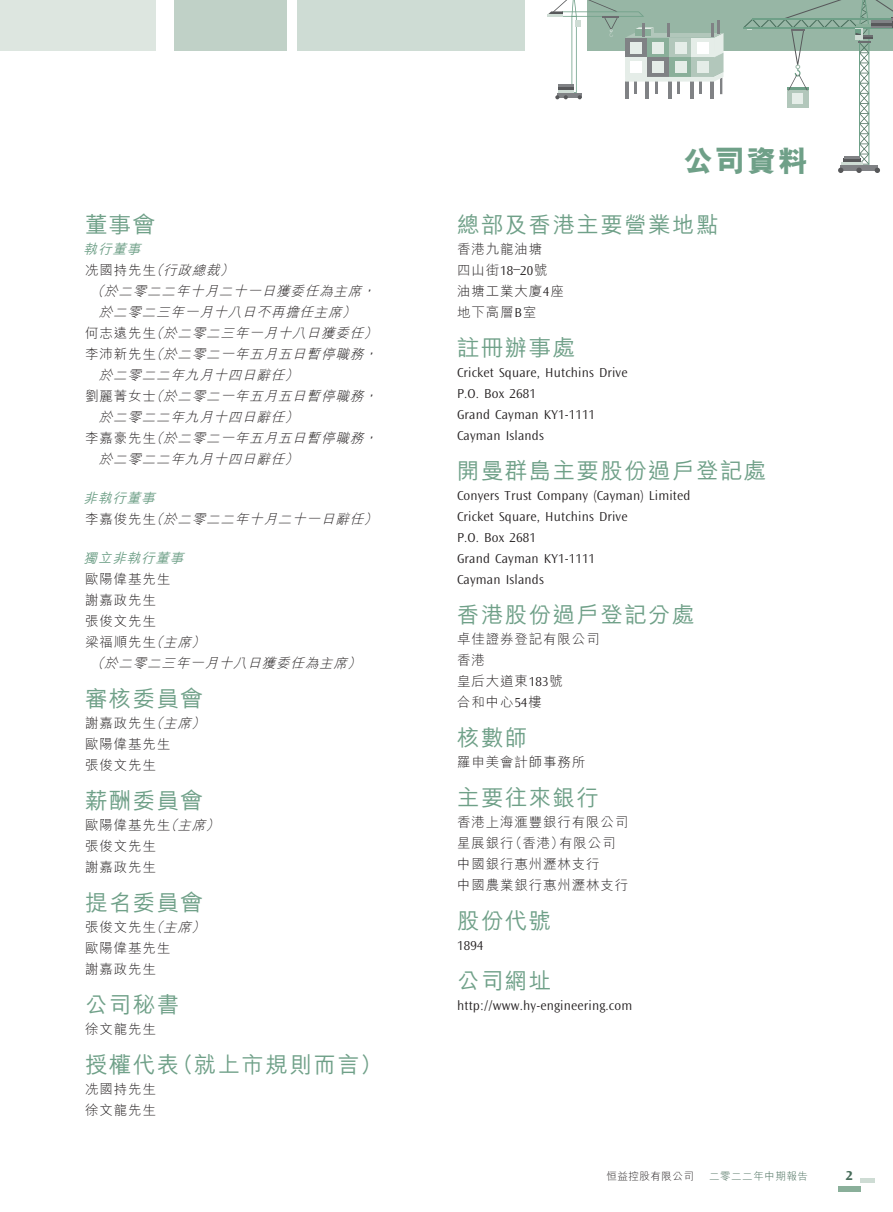
<style>
.page{position:relative;width:893px;height:1212px;background:#fff}
.page>*{position:absolute;margin:0;border:0;box-sizing:border-box;transform-origin:0 0}
.t1{font:800 30px "M Hei HK";color:#6fa088}
._03_H1{font:500 22.5px "M Hei HK";letter-spacing:.06em;color:#6fa088}
._01_Body_Text{font:300 13.5px "M Hei HK";letter-spacing:.06em;color:#231f20}
._01_Body_Text-2{font:italic 300 13.5px "M Hei HK";color:#231f20}
._01_Body_Text-3{font:300 13.5px "Ocean Sans Std";letter-spacing:.01em;color:#231f20}
._11_P0{font:300 13.5px "Ocean Sans Std";letter-spacing:.01em;color:#231f20}
._05_____H3{font:italic 500 13.5px "M Hei HK";color:#6fa088}
.t2{font:700 13.5px "Ocean Sans Std";color:#476c5a}
.t3{font:300 10.5px "M Hei HK";letter-spacing:.05em;color:#476c5a}
.t4{font:300 10.5px "M Hei HK";letter-spacing:.05em;color:#231f20}
.s1{font-family:"M Hei HK"}
.s2{font-family:"Ocean Sans Std"}
</style>
<div class="page">
<div style="left:0;top:0;width:156px;height:51px;background:#dde6e0"></div>
<div style="left:588px;top:0;width:305px;height:51px;background:#97b6a5"></div>
<div style="left:297px;top:0;width:227px;height:51px;background:#cedcd4"></div>
<div style="left:174px;top:0;width:113px;height:51px;background:#c0d1c7"></div>
<svg style="left:743px;top:0;width:150px;height:173px"></svg>
<svg style="left:548px;top:0;width:175px;height:99px"></svg>
<div style="left:838px;top:1186px;width:22px;height:6px;background:#8aaf9a"></div>
<hr style="left:860px;top:1178px;width:15px;height:4px;background:#cedcd4">
<p class="_03_H1" style="left:85px;top:208px;width:72px">董事會</p>
<p class="_05_____H3" style="left:84px;top:239px;width:63px">執行董事</p>
<p class="_01_Body_Text-2" style="left:150px;top:260px;width:20px">（</p>
<p class="_01_Body_Text-2" style="left:220px;top:260px;width:20px">(</p>
<p class="_01_Body_Text-2" style="left:163px;top:260px;width:63px">行政總裁</p>
<p class="_01_Body_Text" style="left:85px;top:260px;width:72px">冼國持先生</p>
<p class="_01_Body_Text-2" style="left:91px;top:281px;width:20px">（</p>
<p class="_01_Body_Text-2" style="left:104px;top:281px;width:264px">於二零二二年十月二十一日獲委任為主席</p>
<p class="_01_Body_Text-2" style="left:362px;top:281px;width:20px">，</p>
<p class="_01_Body_Text-2" style="left:342px;top:302px;width:20px">(</p>
<p class="_01_Body_Text-2" style="left:99px;top:302px;width:249px">於二零二三年一月十八日不再擔任主席</p>
<p class="_01_Body_Text-2" style="left:150px;top:323px;width:20px">（</p>
<p class="_01_Body_Text-2" style="left:363px;top:323px;width:20px">(</p>
<p class="_01_Body_Text-2" style="left:163px;top:323px;width:206px">於二零二三年一月十八日獲委任</p>
<p class="_01_Body_Text" style="left:85px;top:323px;width:72px">何志遠先生</p>
<p class="_01_Body_Text-2" style="left:163px;top:344px;width:206px">於二零二一年五月五日暫停職務</p>
<p class="_01_Body_Text-2" style="left:150px;top:344px;width:20px">（</p>
<p class="_01_Body_Text" style="left:85px;top:344px;width:72px">李沛新先生</p>
<p class="_01_Body_Text-2" style="left:363px;top:344px;width:20px">，</p>
<p class="_01_Body_Text-2" style="left:284px;top:365px;width:20px">(</p>
<p class="_01_Body_Text-2" style="left:99px;top:365px;width:192px">於二零二二年九月十四日辭任</p>
<p class="_01_Body_Text-2" style="left:163px;top:386px;width:206px">於二零二一年五月五日暫停職務</p>
<p class="_01_Body_Text-2" style="left:150px;top:386px;width:20px">（</p>
<p class="_01_Body_Text" style="left:85px;top:386px;width:72px">劉麗菁女士</p>
<p class="_01_Body_Text-2" style="left:363px;top:386px;width:20px">，</p>
<p class="_01_Body_Text-2" style="left:284px;top:407px;width:20px">(</p>
<p class="_01_Body_Text-2" style="left:99px;top:407px;width:192px">於二零二二年九月十四日辭任</p>
<p class="_01_Body_Text-2" style="left:163px;top:428px;width:206px">於二零二一年五月五日暫停職務</p>
<p class="_01_Body_Text-2" style="left:150px;top:428px;width:20px">（</p>
<p class="_01_Body_Text" style="left:85px;top:428px;width:72px">李嘉豪先生</p>
<p class="_01_Body_Text-2" style="left:363px;top:428px;width:20px">，</p>
<p class="_01_Body_Text-2" style="left:284px;top:449px;width:20px">(</p>
<p class="_01_Body_Text-2" style="left:99px;top:449px;width:192px">於二零二二年九月十四日辭任</p>
<p class="_05_____H3" style="left:84px;top:488px;width:77px">非執行董事</p>
<p class="_01_Body_Text-2" style="left:150px;top:509px;width:20px">（</p>
<p class="_01_Body_Text-2" style="left:363px;top:509px;width:20px">(</p>
<p class="_01_Body_Text" style="left:85px;top:509px;width:72px">李嘉俊先生</p>
<p class="_05_____H3" style="left:84px;top:548px;width:106px">獨立非執行董事</p>
<p class="_01_Body_Text" style="left:85px;top:569px;width:87px">歐陽偉基先生</p>
<p class="_01_Body_Text" style="left:85px;top:590px;width:72px">謝嘉政先生</p>
<p class="_01_Body_Text" style="left:85px;top:611px;width:72px">張俊文先生</p>
<p class="_01_Body_Text-2" style="left:163px;top:509px;width:206px">於二零二二年十月二十一日辭任</p>
<p class="_01_Body_Text-2" style="left:150px;top:632px;width:20px">（</p>
<p class="_01_Body_Text-2" style="left:191px;top:632px;width:20px">(</p>
<p class="_01_Body_Text" style="left:85px;top:632px;width:72px">梁福順先生</p>
<p class="_01_Body_Text-2" style="left:163px;top:632px;width:34px">主席</p>
<p class="_01_Body_Text-2" style="left:91px;top:653px;width:20px">（</p>
<p class="_03_H1" style="left:85px;top:682px;width:120px">審核委員會</p>
<p class="_01_Body_Text-2" style="left:191px;top:713px;width:20px">(</p>
<p class="_01_Body_Text-2" style="left:347px;top:653px;width:20px">(</p>
<p class="_01_Body_Text-2" style="left:104px;top:653px;width:249px">於二零二三年一月十八日獲委任為主席</p>
<p class="_01_Body_Text-2" style="left:150px;top:713px;width:20px">（</p>
<p class="_01_Body_Text" style="left:85px;top:713px;width:72px">謝嘉政先生</p>
<p class="_01_Body_Text" style="left:85px;top:734px;width:87px">歐陽偉基先生</p>
<p class="_01_Body_Text" style="left:85px;top:755px;width:72px">張俊文先生</p>
<p class="_03_H1" style="left:85px;top:784px;width:120px">薪酬委員會</p>
<p class="_01_Body_Text-2" style="left:163px;top:713px;width:34px">主席</p>
<p class="_01_Body_Text-2" style="left:164px;top:815px;width:20px">（</p>
<p class="_01_Body_Text-2" style="left:206px;top:815px;width:20px">(</p>
<p class="_01_Body_Text" style="left:85px;top:815px;width:87px">歐陽偉基先生</p>
<p class="_01_Body_Text" style="left:85px;top:836px;width:72px">張俊文先生</p>
<p class="_01_Body_Text" style="left:85px;top:857px;width:72px">謝嘉政先生</p>
<p class="_03_H1" style="left:85px;top:886px;width:120px">提名委員會</p>
<p class="_01_Body_Text-2" style="left:191px;top:917px;width:20px">(</p>
<p class="_01_Body_Text-2" style="left:178px;top:815px;width:34px">主席</p>
<p class="_01_Body_Text-2" style="left:150px;top:917px;width:20px">（</p>
<p class="_01_Body_Text" style="left:85px;top:917px;width:72px">張俊文先生</p>
<p class="_01_Body_Text" style="left:85px;top:938px;width:87px">歐陽偉基先生</p>
<p class="_01_Body_Text" style="left:85px;top:959px;width:72px">謝嘉政先生</p>
<p class="_03_H1" style="left:85px;top:988px;width:96px">公司秘書</p>
<p class="_01_Body_Text" style="left:85px;top:1019px;width:72px">徐文龍先生</p>
<p class="_01_Body_Text-2" style="left:163px;top:917px;width:34px">主席</p>
<p class="_03_H1" style="left:171px;top:1048px;width:213px">（就上市規則而言(</p>
<p class="_03_H1" style="left:85px;top:1048px;width:96px">授權代表</p>
<p class="_01_Body_Text" style="left:85px;top:1079px;width:72px">冼國持先生</p>
<p class="_01_Body_Text" style="left:85px;top:1100px;width:72px">徐文龍先生</p>
<h1 class="t1" style="left:683px;top:141px;width:126px">公司資料</h1>
<p class="_03_H1" style="left:457px;top:208px;width:263px">總部及香港主要營業地點</p>
<p class="_01_Body_Text" style="left:457px;top:239px;width:87px">香港九龍油塘</p>
<p class="_01_Body_Text-3" style="left:520px;top:263px;width:29px">20<span class="s1">號</span></p>
<p class="_01_Body_Text" style="left:457px;top:260px;width:58px">四山街<span class="s2">18</span></p>
<p class="_01_Body_Text" style="left:457px;top:281px;width:108px">油塘工業大廈 座<span class="s2">4</span></p>
<p class="_01_Body_Text" style="left:457px;top:302px;width:81px">地下高層<span class="s2">B</span>室</p>
<p class="_03_H1" style="left:457px;top:331px;width:120px">註冊辦事處</p>
<p class="_01_Body_Text-3" style="left:457px;top:365px;width:172px">Cricket Square, Hutchins Drive</p>
<p class="_01_Body_Text-3" style="left:457px;top:386px;width:80px">O.P . Box 2681</p>
<p class="_01_Body_Text-3" style="left:457px;top:407px;width:139px">Grand Cayman KY1-1111</p>
<p class="_01_Body_Text-3" style="left:457px;top:428px;width:88px">Cayman Islands</p>
<p class="_03_H1" style="left:457px;top:454px;width:311px">開曼群島主要股份過戶登記處</p>
<p class="_01_Body_Text-3" style="left:457px;top:488px;width:235px">Conyers Trust Company (Cayman) Limited</p>
<p class="_01_Body_Text-3" style="left:457px;top:509px;width:172px">Cricket Square, Hutchins Drive</p>
<p class="_01_Body_Text-3" style="left:457px;top:530px;width:80px">O.P . Box 2681</p>
<p class="_01_Body_Text-3" style="left:457px;top:551px;width:139px">Grand Cayman KY1-1111</p>
<p class="_01_Body_Text-3" style="left:457px;top:572px;width:88px">Cayman Islands</p>
<p class="_03_H1" style="left:457px;top:598px;width:239px">香港股份過戶登記分處</p>
<p class="_01_Body_Text" style="left:457px;top:629px;width:144px">卓佳證券登記有限公司</p>
<p class="_01_Body_Text" style="left:457px;top:650px;width:29px">香港</p>
<p class="_01_Body_Text" style="left:457px;top:671px;width:107px">皇后大道東<span class="s2">183</span>號</p>
<p class="_01_Body_Text" style="left:457px;top:692px;width:86px">合和中心<span class="s2">54</span>樓</p>
<p class="_03_H1" style="left:457px;top:721px;width:72px">核數師</p>
<p class="_01_Body_Text" style="left:457px;top:752px;width:130px">羅申美會計師事務所</p>
<p class="_03_H1" style="left:457px;top:781px;width:143px">主要往來銀行</p>
<p class="_01_Body_Text" style="left:457px;top:812px;width:173px">香港上海滙豐銀行有限公司</p>
<p class="_01_Body_Text" style="left:559px;top:833px;width:58px">有限公司</p>
<p class="_01_Body_Text-3" style="left:513px;top:261px;width:8px">–</p>
<p class="_01_Body_Text" style="left:509px;top:833px;width:57px">（香港）</p>
<p class="_01_Body_Text" style="left:457px;top:833px;width:58px">星展銀行</p>
<p class="_01_Body_Text" style="left:457px;top:854px;width:144px">中國銀行惠州瀝林支行</p>
<p class="_01_Body_Text" style="left:457px;top:875px;width:173px">中國農業銀行惠州瀝林支行</p>
<p class="_03_H1" style="left:457px;top:904px;width:96px">股份代號</p>
<p class="_01_Body_Text-3" style="left:457px;top:938px;width:28px">1894</p>
<p class="_03_H1" style="left:457px;top:964px;width:96px">公司網址</p>
<p class="_11_P0" style="left:457px;top:998px;width:177px">http://www.hy-engineering.com</p>
<p class="t4" style="left:606px;top:1169px;width:89px">恒益控股有限公司</p>
<p class="t3" style="left:709px;top:1169px;width:100px">二零二二年中期報告</p>
<p class="t2" style="left:846px;top:1168px;width:9px">2</p>
</div>
